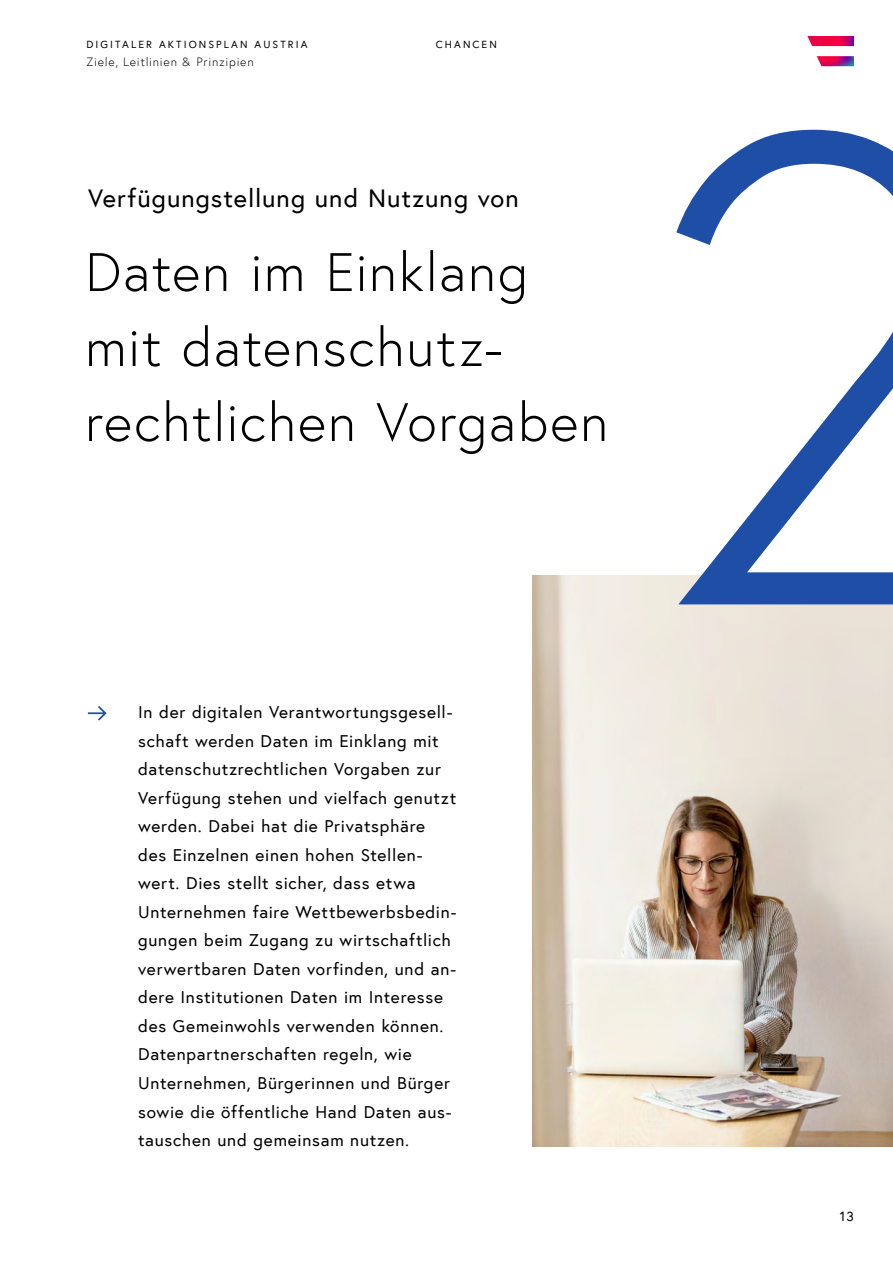
<style>
.page{position:relative;width:893px;height:1263px;background:#fff}
.page>*{position:absolute;margin:0;border:0;box-sizing:border-box;transform-origin:0 0}
.t1{font:300 666.6px "Europa Austria";color:#1e4ea6}
.t2{font:300 54px "Europa Austria";letter-spacing:.01em;color:#000}
.t3{font:25.5px "Europa Austria";letter-spacing:.04em;color:#000}
.t4{font:17.25px/28.5px "Europa Austria";letter-spacing:.04em;color:#000}
.t5{font:13.5px "Europa Austria";color:#000}
.t6{font:300 12px "Europa Austria";letter-spacing:.06em;color:#000}
.t7{font:10.5px "Europa Austria";letter-spacing:.2em;color:#000}
</style>
<div class="page">
<img style="left:807px;top:36px;width:47px;height:30px">
<svg style="left:88px;top:706px;width:19px;height:14px"></svg>
<img style="left:533px;top:576px;width:360px;height:570px">
<p class="t7" style="left:86px;top:37px;width:223px">DIGITALER AKTIONSPLAN AUSTRIA</p>
<p class="t6" style="left:86px;top:54px;width:169px">Ziele, Leitlinien &amp; Prinzipien</p>
<p class="t7" style="left:436px;top:38px;width:63px">CHANCEN</p>
<p class="t3" style="left:88px;top:182px;width:432px">Verfügungstellung und Nutzung von</p>
<p class="t2" style="left:85px;top:238px;width:445px">Daten im Einklang</p>
<p class="t2" style="left:85px;top:313px;width:420px">mit datenschutz-</p>
<p class="t2" style="left:85px;top:388px;width:525px">rechtlichen Vorgaben</p>
<p class="t4" style="left:138px;top:698px;width:320px">In der digitalen Verantwortungsgesell&shy;schaft werden Daten im Einklang mit datenschutzrechtlichen Vorgaben zur Verfügung stehen und vielfach genutzt werden. Dabei hat die Privatsphäre des Einzelnen einen hohen Stellen&shy;wert. Dies stellt sicher, dass etwa Unternehmen faire Wettbewerbsbedin&shy;gungen beim Zugang zu wirtschaftlich verwertbaren Daten vorfinden, und an&shy;dere Institutionen Daten im Interesse des Gemeinwohls verwenden können.<br>Datenpartnerschaften regeln, wie Unternehmen, Bürgerinnen und Bürger sowie die öffentliche Hand Daten aus&shy;tauschen und gemeinsam nutzen.</p>
<p class="t1" style="left:636px;top:-45px;width:367px">2</p>
<p class="t5" style="left:840px;top:1207px;width:16px">13</p>
</div>
